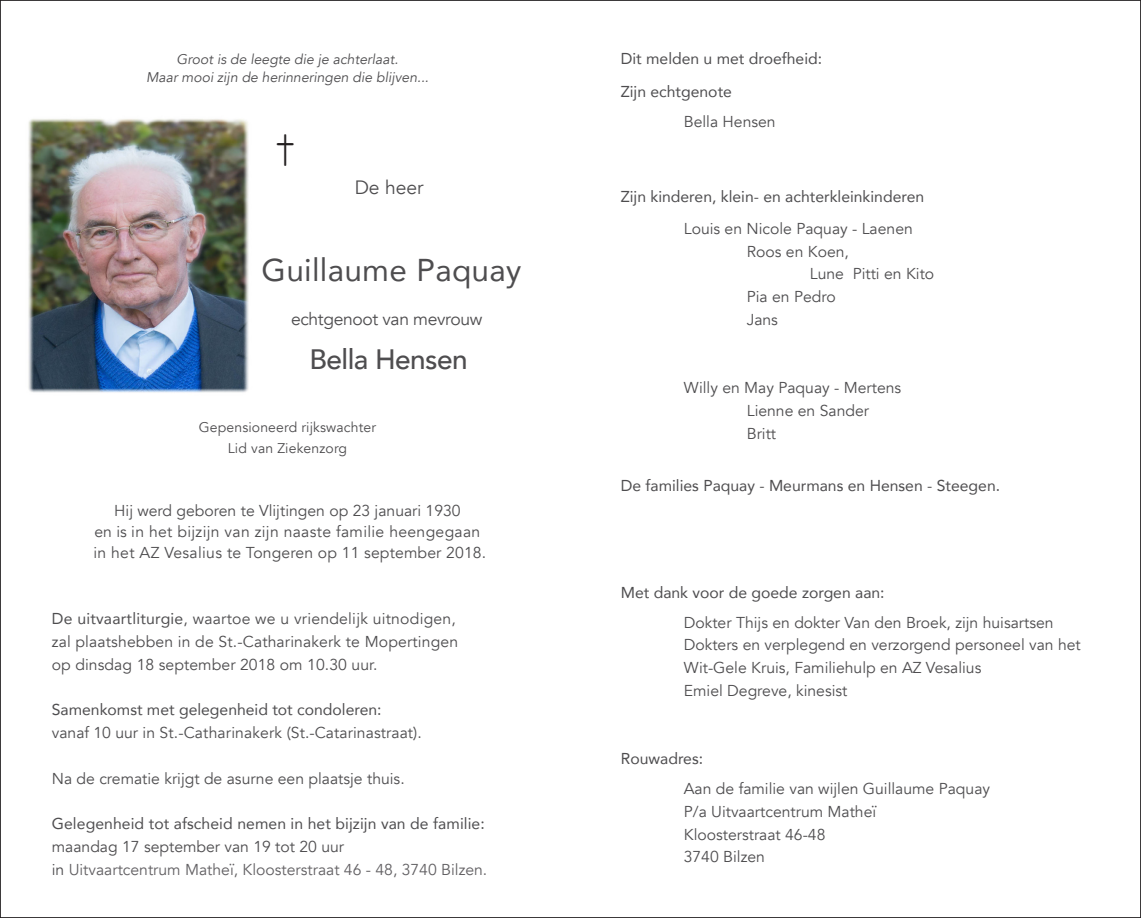
<style>
.page{position:relative;width:1141px;height:918px;background:#fff}
.page>*{position:absolute;margin:0;border:0;box-sizing:border-box;transform-origin:0 0}
.t1{font:47.25px "Courier New";color:#231f20}
.t2{font:31.5px "Avenir";letter-spacing:.01em;color:#4e4d4f}
.t3{font:500 28px "Avenir";letter-spacing:-.02em;color:#4e4d4f}
.t4{font:19.25px "Avenir";color:#4e4d4f}
.t5{font:17.5px "Avenir";letter-spacing:-.02em;color:#4e4d4f}
.t6{font:15.75px/22.8px "Avenir";color:#4e4d4f}
.t7{font:15.75px "Avenir";color:#4e4d4f}
.t8{font:15.75px "Avenir";color:#626063}
.t9{font:15.75px "Avenir";letter-spacing:.02em;color:#4e4d4f}
.t10{font:italic 14px "Avenir";color:#4e4d4f}
.t11{font:14px "Avenir";letter-spacing:.01em;color:#4e4d4f}
.s1{font-style:inherit}
.s2{color:#4e4d4f}
</style>
<div class="page">
<img style="left:28px;top:119px;width:221px;height:274px">
<p class="t10" style="left:177px;top:51px;width:223px">Groot is de leegte die je achterlaat.</p>
<p class="t10" style="left:146px;top:68px;width:284px">Maar mooi zijn de herinneringen die blijven...</p>
<p class="t1" style="left:271px;top:119px;width:30px">†</p>
<p class="t4" style="left:355px;top:175px;width:70px">De heer</p>
<p class="t2" style="left:262px;top:245px;width:261px">Guillaume Paquay</p>
<p class="t5" style="left:291px;top:308px;width:193px">echtgenoot van mevrouw</p>
<p class="t3" style="left:309px;top:335px;width:160px">Bella Hensen</p>
<p class="t11" style="left:199px;top:418px;width:179px">Gepensioneerd rijkswachter</p>
<p class="t11" style="left:228px;top:439px;width:121px">Lid van Ziekenzorg</p>
<p class="t6" style="left:114px;top:499px;width:348px">Hij werd geboren te Vlijtingen op 23 januari 1930</p>
<p class="t9" style="left:95px;top:522px;width:387px">en is in het bijzijn van zijn naaste familie heengegaan</p>
<p class="t6" style="left:93px;top:541px;width:394px">in het AZ Vesalius te Tongeren op 11 september 2018.</p>
<p class="t6" style="left:52px;top:608px;width:406px"><span class="s1">De uitvaartliturgie</span>, waartoe we u vriendelijk uitnodigen,</p>
<p class="t6" style="left:52px;top:630px;width:408px">zal plaatshebben in de St.-Catharinakerk te Mopertingen</p>
<p class="t6" style="left:52px;top:653px;width:327px">op dinsdag 18 september 2018 om 10.30 uur.</p>
<p class="t7" style="left:52px;top:697px;width:331px">Samenkomst met gelegenheid tot condoleren:</p>
<p class="t6" style="left:52px;top:721px;width:371px">vanaf 10 uur in St.-Catharinakerk (St.-Catarinastraat).</p>
<p class="t6" style="left:52px;top:767px;width:354px">Na de crematie krijgt de asurne een plaatsje thuis.</p>
<p class="t7" style="left:52px;top:811px;width:435px">Gelegenheid tot afscheid nemen in het bijzijn van de familie:</p>
<p class="t6" style="left:52px;top:835px;width:294px">maandag 17 september van 19 tot 20 uur</p>
<p class="t8" style="left:52px;top:859px;width:437px"><span class="s2">in</span> Uitvaartcentrum Matheï, Kloosterstraat 46 - 48, 3740 Bilzen.</p>
<p class="t7" style="left:621px;top:46px;width:203px">Dit melden u met droefheid:</p>
<p class="t7" style="left:621px;top:79px;width:113px">Zijn echtgenote</p>
<p class="t6" style="left:684px;top:111px;width:93px">Bella Hensen</p>
<p class="t7" style="left:621px;top:184px;width:305px">Zijn kinderen, klein- en achterkleinkinderen</p>
<p class="t6" style="left:684px;top:217px;width:231px">Louis en Nicole Paquay - Laenen</p>
<p class="t6" style="left:747px;top:240px;width:104px">Roos en Koen,</p>
<p class="t6" style="left:810px;top:263px;width:126px">Lune Pitti en Kito</p>
<p class="t6" style="left:747px;top:286px;width:90px">Pia en Pedro</p>
<p class="t6" style="left:747px;top:308px;width:33px">Jans</p>
<p class="t6" style="left:684px;top:377px;width:219px">Willy en May Paquay - Mertens</p>
<p class="t6" style="left:747px;top:399px;width:124px">Lienne en Sander</p>
<p class="t6" style="left:747px;top:422px;width:31px">Britt</p>
<p class="t7" style="left:621px;top:473px;width:381px">De families Paquay - Meurmans en Hensen - Steegen.</p>
<p class="t7" style="left:621px;top:580px;width:265px">Met dank voor de goede zorgen aan:</p>
<p class="t6" style="left:684px;top:611px;width:371px">Dokter Thijs en dokter Van den Broek, zijn huisartsen</p>
<p class="t6" style="left:684px;top:634px;width:399px">Dokters en verplegend en verzorgend personeel van het<br>Wit-Gele Kruis, Familiehulp en AZ Vesalius</p>
<p class="t6" style="left:684px;top:679px;width:165px">Emiel Degreve, kinesist</p>
<p class="t7" style="left:621px;top:746px;width:84px">Rouwadres:</p>
<p class="t6" style="left:684px;top:777px;width:308px">Aan de familie van wijlen Guillaume Paquay</p>
<p class="t6" style="left:684px;top:800px;width:194px">P/a Uitvaartcentrum Matheï</p>
<p class="t6" style="left:684px;top:823px;width:143px">Kloosterstraat 46-48</p>
<p class="t6" style="left:684px;top:846px;width:83px">3740 Bilzen</p>
</div>
